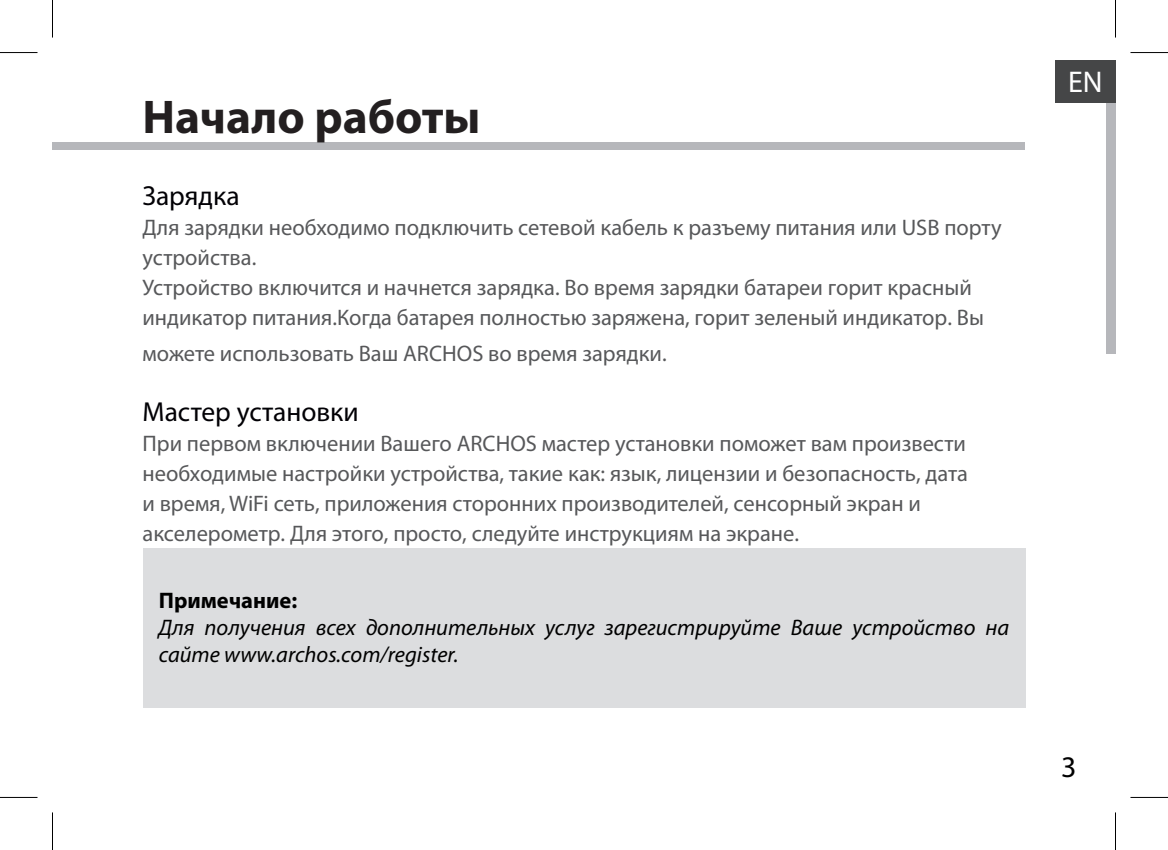
<style>
.page{position:relative;width:1168px;height:850px;background:#fff}
.page>*{position:absolute;margin:0;border:0;box-sizing:border-box;transform-origin:0 0}
.t1{font:700 47.5px "Myriad Pro";color:#231f20}
.t2{font:30px "Myriad Pro";color:#fff}
.Titre_du_manuel-0{font:30px "Myriad Pro";color:#000}
.t3{font:27.5px "Myriad Pro";color:#020105}
.t4{font:22.5px/30px "Myriad Pro";color:#57585a}
.AstuceWarning{font:italic 22.5px/27px "Myriad Pro";color:#000}
.AstuceWarning-2{font:700 22.5px "Myriad Pro";color:#000}
</style>
<div class="page">
<div style="left:142px;top:547px;width:883px;height:160px;background:#dcdddf"></div>
<div style="left:52px;top:143px;width:973px;height:7px;background:#b6b7bb"></div>
<div style="left:1055px;top:60px;width:60px;height:43px;background:#454647"></div>
<div style="left:1106px;top:103px;width:9px;height:43px;background:#b6b7bb"></div>
<div style="left:1106px;top:146px;width:9px;height:42px;background:#b6b7bb"></div>
<div style="left:1106px;top:188px;width:9px;height:43px;background:#b6b7bb"></div>
<div style="left:1106px;top:231px;width:9px;height:43px;background:#b6b7bb"></div>
<div style="left:1106px;top:274px;width:9px;height:42px;background:#b6b7bb"></div>
<div style="left:1106px;top:311px;width:9px;height:43px;background:#b6b7bb"></div>
<hr style="left:0;top:52px;width:38px;height:1px;background:#000">
<hr style="left:1130px;top:52px;width:38px;height:1px;background:#000">
<hr style="left:0;top:796px;width:38px;height:1px;background:#000">
<hr style="left:1130px;top:796px;width:38px;height:1px;background:#000">
<hr style="left:52px;top:0;width:1px;height:38px;background:#000">
<hr style="left:52px;top:812px;width:1px;height:37px;background:#000">
<hr style="left:1115px;top:0;width:1px;height:38px;background:#000">
<hr style="left:1115px;top:812px;width:1px;height:37px;background:#000">
<p class="t1" style="left:142px;top:85px;width:339px">Начало работы</p>
<p class="t3" style="left:142px;top:179px;width:99px">Зарядка</p>
<p class="t4" style="left:142px;top:212px;width:861px">Для зарядки необходимо подключить сетевой кабель к разъему питания или USB порту устройства.</p>
<p class="t4" style="left:142px;top:272px;width:843px">Устройство включится и начнется зарядка. Во время зарядки батареи горит красный индикатор питания.Когда батарея полностью заряжена, горит зеленый индикатор. Вы</p>
<p class="t4" style="left:142px;top:338px;width:526px">можете использовать Ваш ARCHOS во время зарядки.</p>
<p class="t3" style="left:142px;top:395px;width:218px">Мастер установки</p>
<p class="t4" style="left:142px;top:428px;width:827px">При первом включении Вашего ARCHOS мастер установки поможет вам произвести необходимые настройки устройства, такие как: язык, лицензии и безопасность, дата и время, WiFi сеть, приложения сторонних производителей, сенсорный экран и акселерометр. Для этого, просто, следуйте инструкциям на экране.</p>
<p class="AstuceWarning-2" style="left:159px;top:585px;width:140px">Примечание:</p>
<p class="AstuceWarning" style="left:159px;top:613px;width:852px">Для получения всех дополнительных услуг зарегистрируйте Ваше устройство на сайте www.archos.com/register.</p>
<h2 class="t2" style="left:1068px;top:63px;width:36px">EN</h2>
<p class="Titre_du_manuel-0" style="left:1061px;top:747px;width:17px">3</p>
</div>
